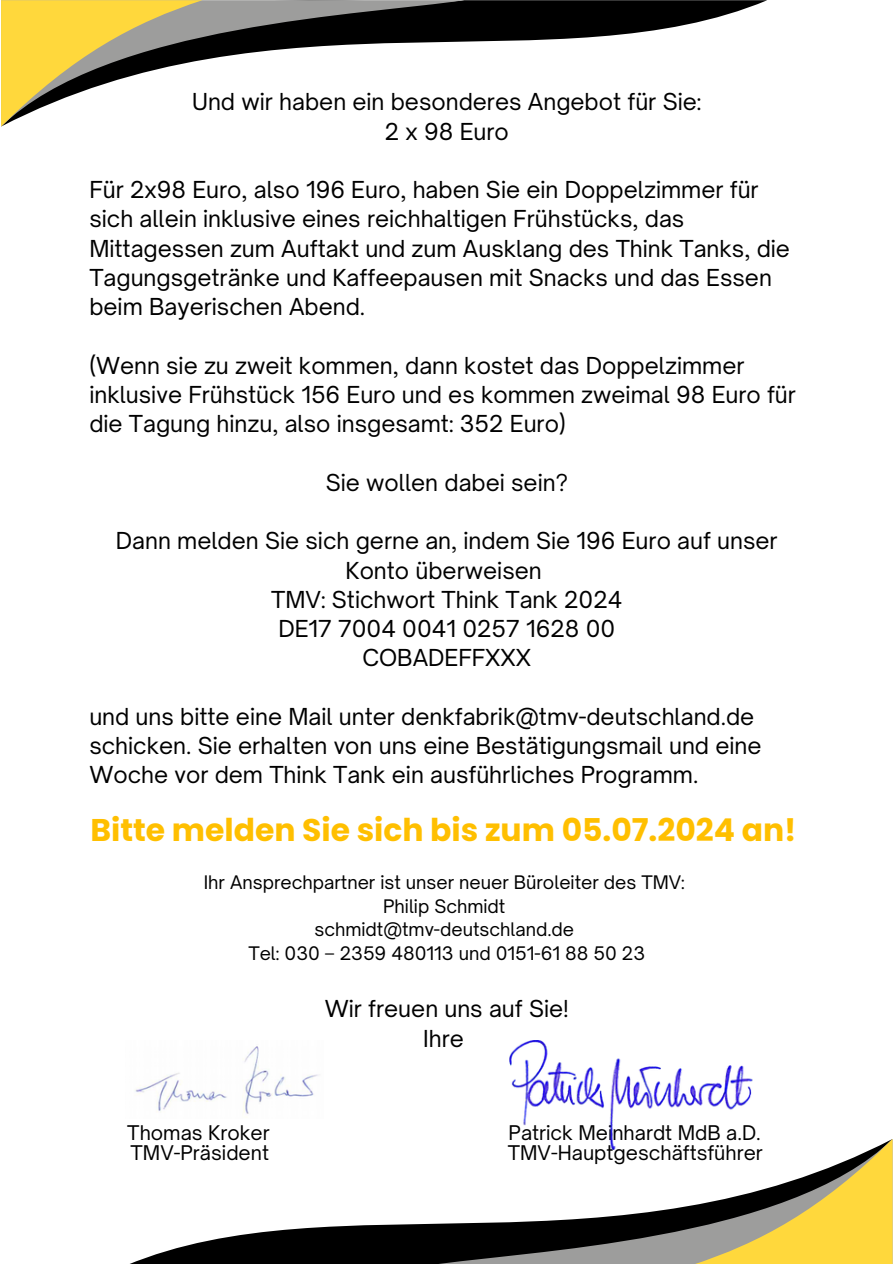
<style>
.page{position:relative;width:894px;height:1264px;background:#fff}
.page>*{position:absolute;margin:0;border:0;box-sizing:border-box;transform-origin:0 0}
.t1{font:700 31.35px "Poppins";color:#ffbf00}
.t2{font:22.35px/29.2px "Open Sauce One";color:#000;text-align:center}
.t3{font:19.35px "Open Sauce One";color:#000}
.t4{font:17.85px "Open Sauce One";color:#000}
</style>
<div class="page">
<svg style="left:464px;top:0;width:303px;height:42px;fill:#000"></svg>
<svg style="left:202px;top:0;width:262px;height:60px"></svg>
<svg style="left:1px;top:0;width:201px;height:126px"></svg>
<svg style="left:132px;top:1223px;width:297px;height:40px;fill:#000"></svg>
<svg style="left:429px;top:1149px;width:262px;height:114px"></svg>
<svg style="left:691px;top:1139px;width:201px;height:124px"></svg>
<img style="left:509px;top:1040px;width:243px;height:109px">
<img style="left:135px;top:1046px;width:183px;height:68px">
<p class="t2" style="left:192px;top:87px;width:510px">Und wir haben ein besonderes Angebot für Sie:<br>2 x 98 Euro</p>
<h2 class="t2" style="left:89px;top:175px;width:702px;text-align:left">Für 2x98 Euro, also 196 Euro, haben Sie ein Doppelzimmer für sich allein inklusive eines reichhaltigen Frühstücks, das Mittagessen zum Auftakt und zum Ausklang des Think Tanks, die Tagungsgetränke und Kaffeepausen mit Snacks und das Essen beim Bayerischen Abend.</h2>
<h2 class="t2" style="left:89px;top:350px;width:708px;text-align:left">(Wenn sie zu zweit kommen, dann kostet das Doppelzimmer inklusive Frühstück 156 Euro und es kommen zweimal 98 Euro für die Tagung hinzu, also insgesamt: 352 Euro)</h2>
<h2 class="t2" style="left:325px;top:467px;width:244px">Sie wollen dabei sein?</h2>
<h2 class="t2" style="left:116px;top:526px;width:663px">Dann melden Sie sich gerne an, indem Sie 196 Euro auf unser<br>Konto überweisen<br>TMV: Stichwort Think Tank 2024<br>DE17 7004 0041 0257 1628 00<br>COBADEFFXXX</h2>
<h2 class="t2" style="left:89px;top:701px;width:673px;text-align:left">und uns bitte eine Mail unter denkfabrik@tmv-deutschland.de schicken. Sie erhalten von uns eine Bestätigungsmail und eine<br>Woche vor dem Think Tank ein ausführliches Programm.</h2>
<h2 class="t1" style="left:90px;top:807px;width:707px">Bitte melden Sie sich bis zum 05.07.2024 an!</h2>
<h1 class="t4" style="left:204px;top:871px;width:482px">Ihr Ansprechpartner ist unser neuer Büroleiter des TMV:</h1>
<p class="t4" style="left:383px;top:894px;width:124px">Philip Schmidt</p>
<p class="t4" style="left:314px;top:918px;width:261px">schmidt@tmv-deutschland.de</p>
<p class="t4" style="left:248px;top:942px;width:398px">Tel: 030 – 2359 480113 und 0151-61 88 50 23</p>
<p class="t2" style="left:324px;top:994px;width:245px">Wir freuen uns auf Sie!<br>Ihre</p>
<h2 class="t3" style="left:127px;top:1120px;width:144px">Thomas Kroker</h2>
<h2 class="t3" style="left:508px;top:1120px;width:254px">Patrick Meinhardt MdB a.D.</h2>
<p class="t3" style="left:131px;top:1140px;width:140px">TMV-Präsident</p>
<p class="t3" style="left:507px;top:1140px;width:256px">TMV-Hauptgeschäftsführer</p>
</div>
